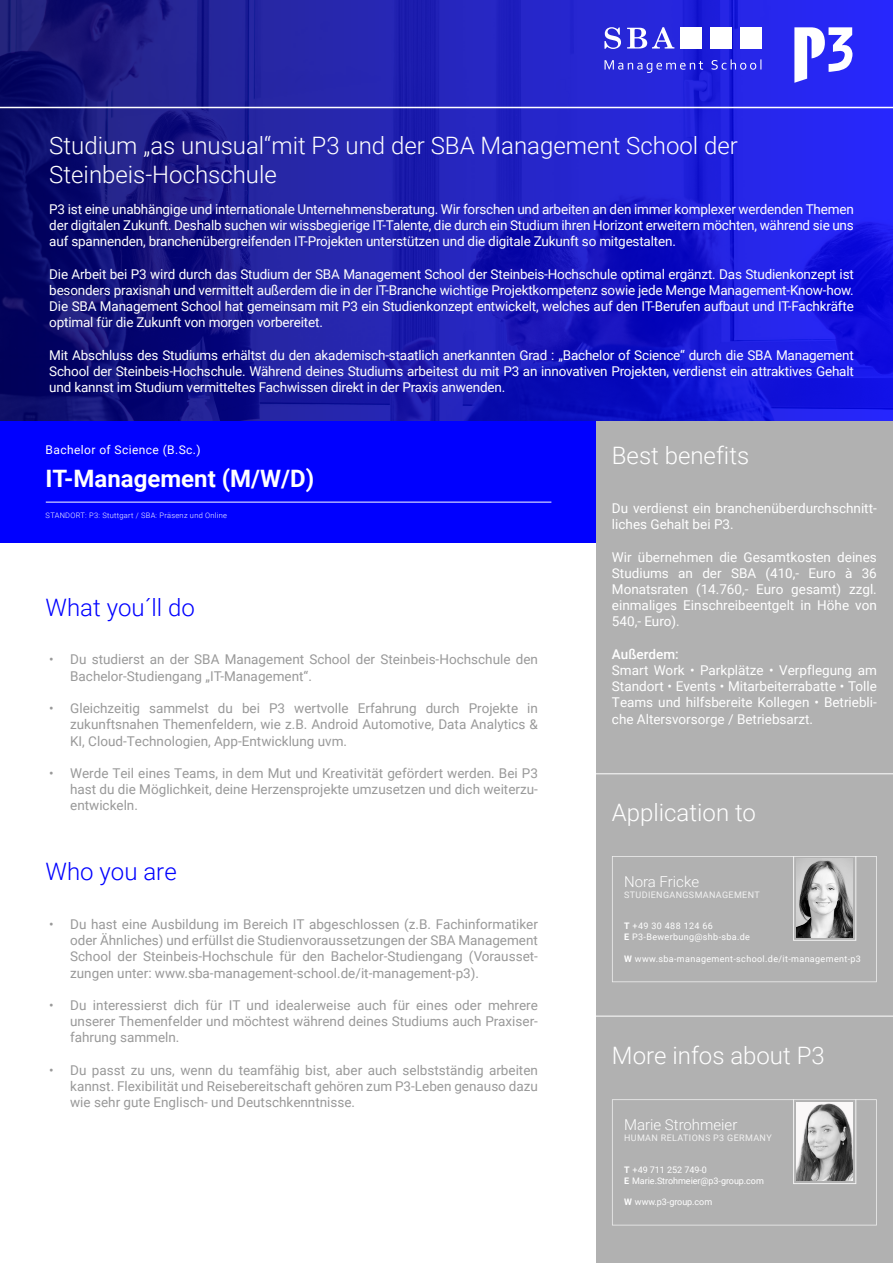
<style>
.page{position:relative;width:893px;height:1263px;background:#fff}
.page>*{position:absolute;margin:0;border:0;box-sizing:border-box;transform-origin:0 0}
.t1{font:300 24px/28.8px "Roboto";color:#fff}
.t2{font:300 24px "Roboto";color:#00f}
.t3{font:700 24px "Roboto";color:#fff}
.t4{font:300 15px "Roboto";color:#fff}
.t5{font:13.5px/16.2px "Roboto";letter-spacing:-.01em;color:#fff;text-align:justify}
.t6{font:13.5px/16.2px "Roboto";color:#999;text-align:justify}
.t7{font:500 13.5px "Roboto";color:#fff}
.t8{font:12px "Roboto";letter-spacing:.035em;color:#fff}
.t9{font:9px/10.8px "Roboto";letter-spacing:.04em;color:#fff}
.t10{font:9px/10.8px "Roboto";letter-spacing:-.005em;color:#fff}
.t11{font:9px "Roboto";letter-spacing:.04em;color:#f2f2f2}
.t12{font:300 7.5px "Roboto";letter-spacing:.035em;color:#fff}
.s1{font-weight:700}
</style>
<div class="page">
<div style="left:0;top:420px;width:597px;height:122px;background:#00f"></div>
<div style="left:596px;top:420px;width:297px;height:843px;background:#b1b1b1"></div>
<svg style="left:0;top:0;width:893px;height:420px;background:#1b1bb0"></svg>
<svg style="left:794px;top:27px;width:59px;height:56px"></svg>
<hr style="left:0;top:107px;width:893px;height:1px;background:#fff">
<hr style="left:595px;top:773px;width:298px;height:1px;background:#fff">
<hr style="left:46px;top:502px;width:505px;height:1px;background:#fff">
<hr style="left:595px;top:1016px;width:298px;height:1px;background:#fff">
<div style="left:710px;top:27px;width:22px;height:22px;background:#fff"></div>
<div style="left:681px;top:27px;width:21px;height:22px;background:#fff"></div>
<div style="left:740px;top:27px;width:21px;height:22px;background:#fff"></div>
<svg style="left:604px;top:27px;width:70px;height:22px"></svg>
<svg style="left:604px;top:59px;width:157px;height:14px;background:#4242e0"></svg>
<svg style="left:612px;top:856px;width:265px;height:126px"></svg>
<div style="left:793px;top:856px;width:63px;height:85px;border:1px solid #f2f2f2"></div>
<svg style="left:612px;top:1099px;width:265px;height:126px"></svg>
<div style="left:793px;top:1099px;width:63px;height:85px;border:1px solid #f2f2f2"></div>
<img style="left:797px;top:1102px;width:56px;height:78px">
<img style="left:796px;top:859px;width:57px;height:78px">
<h1 class="t1" style="left:49px;top:131px;width:690px">Studium „as unusual“mit P3 und der SBA Management School der<br>Steinbeis-Hochschule</h1>
<p class="t5" style="left:49px;top:200px;width:806px">P3 ist eine unabhängige und internationale Unternehmensberatung. Wir forschen und arbeiten an den immer komplexer werdenden Themen der digitalen Zukunft. Deshalb suchen wir wissbegierige IT-Talente, die durch ein Studium ihren Horizont erweitern möchten, während sie uns auf spannenden, branchenübergreifenden IT-Projekten unterstützen und die digitale Zukunft so mitgestalten.</p>
<p class="t5" style="left:49px;top:265px;width:806px">Die Arbeit bei P3 wird durch das Studium der SBA Management School der Steinbeis-Hochschule optimal ergänzt. Das Studienkonzept ist besonders praxisnah und vermittelt außerdem die in der IT-Branche wichtige Projektkompetenz sowie jede Menge Management-Know-how.<br>Die SBA Management School hat gemeinsam mit P3 ein Studienkonzept entwickelt, welches auf den IT-Berufen aufbaut und IT-Fachkräfte optimal für die Zukunft von morgen vorbereitet.</p>
<p class="t5" style="left:49px;top:346px;width:806px">Mit Abschluss des Studiums erhältst du den akademisch-staatlich anerkannten Grad : „Bachelor of Science“ durch die SBA Management School der Steinbeis-Hochschule. Während deines Studiums arbeitest du mit P3 an innovativen Projekten, verdienst ein attraktives Gehalt und kannst im Studium vermitteltes Fachwissen direkt in der Praxis anwenden.</p>
<p class="t8" style="left:46px;top:441px;width:156px">Bachelor of Science (B.Sc.)</p>
<h1 class="t3" style="left:46px;top:462px;width:270px">IT-Management (M/W/D)</h1>
<p class="t12" style="left:46px;top:510px;width:183px">STANDORT: P3: Stuttgart / SBA: Präsenz und Online</p>
<h1 class="t2" style="left:46px;top:590px;width:151px">What you´ll do</h1>
<p class="t6" style="left:70px;top:651px;width:469px">Du studierst an der SBA Management School der Steinbeis-Hochschule den<br>Bachelor-Studiengang „IT-Management“.</p>
<p class="t6" style="left:70px;top:700px;width:469px">Gleichzeitig sammelst du bei P3 wertvolle Erfahrung durch Projekte in zukunftsnahen Themenfeldern, wie z.B. Android Automotive, Data Analytics &amp; KI, Cloud-Technologien, App-Entwicklung uvm.</p>
<p class="t6" style="left:70px;top:764px;width:469px">Werde Teil eines Teams, in dem Mut und Kreativität gefördert werden. Bei P3 hast du die Möglichkeit, deine Herzensprojekte umzusetzen und dich weiterzu&shy;entwickeln.</p>
<p class="t6" style="left:49px;top:651px;width:6px">•</p>
<p class="t6" style="left:49px;top:700px;width:6px">•</p>
<p class="t6" style="left:49px;top:764px;width:6px">•</p>
<h1 class="t2" style="left:46px;top:855px;width:133px">Who you are</h1>
<p class="t6" style="left:70px;top:915px;width:469px">Du hast eine Ausbildung im Bereich IT abgeschlossen (z.B. Fachinformatiker oder Ähnliches) und erfüllst die Studienvoraussetzungen der SBA Management School der Steinbeis-Hochschule für den Bachelor-Studiengang (Vorausset&shy;zungen unter: www.sba-management-school.de/it-management-p3).</p>
<p class="t6" style="left:70px;top:996px;width:469px">Du interessierst dich für IT und idealerweise auch für eines oder mehrere unserer Themenfelder und möchtest während deines Studiums auch Praxiser&shy;fahrung sammeln.</p>
<p class="t6" style="left:70px;top:1061px;width:469px">Du passt zu uns, wenn du teamfähig bist, aber auch selbstständig arbeiten kannst. Flexibilität und Reisebereitschaft gehören zum P3-Leben genauso dazu wie sehr gute Englisch- und Deutschkenntnisse.</p>
<p class="t6" style="left:49px;top:915px;width:6px">•</p>
<p class="t6" style="left:49px;top:996px;width:6px">•</p>
<p class="t6" style="left:49px;top:1061px;width:6px">•</p>
<h1 class="t1" style="left:612px;top:440px;width:139px">Best benefits</h1>
<p class="t5" style="left:612px;top:500px;width:266px">Du verdienst ein branchenüberdurchschnitt&shy;liches Gehalt bei P3.</p>
<p class="t5" style="left:612px;top:548px;width:266px">Wir übernehmen die Gesamtkosten deines Studiums an der SBA (410,- Euro à 36<br>Monatsraten (14.760,- Euro gesamt) zzgl. einmaliges Einschreibeentgelt in Höhe von 540,- Euro).</p>
<p class="t7" style="left:612px;top:645px;width:68px">Außerdem:</p>
<p class="t5" style="left:612px;top:662px;width:266px">Smart Work • Parkplätze • Verpflegung am Standort • Events • Mitarbeiterrabatte • Tolle Teams und hilfsbereite Kollegen • Betriebli&shy;che Altersvorsorge / Betriebsarzt.</p>
<h1 class="t1" style="left:612px;top:797px;width:146px">Application to</h1>
<p class="t4" style="left:624px;top:871px;width:76px">Nora Fricke</p>
<p class="t11" style="left:624px;top:888px;width:137px">STUDIENGANGSMANAGEMENT</p>
<p class="t9" style="left:624px;top:920px;width:127px"><span class="s1">T</span> +49 30 488 124 66<br><span class="s1">E</span> P3-Bewerbung@shb-sba.de</p>
<p class="t9" style="left:624px;top:953px;width:238px"><span class="s1">W</span> www.sba-management-school.de/it-management-p3</p>
<h1 class="t1" style="left:612px;top:1040px;width:214px">More infos about P3</h1>
<p class="t4" style="left:624px;top:1114px;width:115px">Marie Strohmeier</p>
<p class="t11" style="left:624px;top:1131px;width:149px">HUMAN RELATIONS P3 GERMANY</p>
<p class="t10" style="left:624px;top:1164px;width:141px"><span class="s1">T</span> +49 711 252 749-0<br><span class="s1">E</span> Marie.Strohmeier@p3-group.com</p>
<p class="t10" style="left:624px;top:1196px;width:90px"><span class="s1">W</span> www.p3-group.com</p>
</div>
